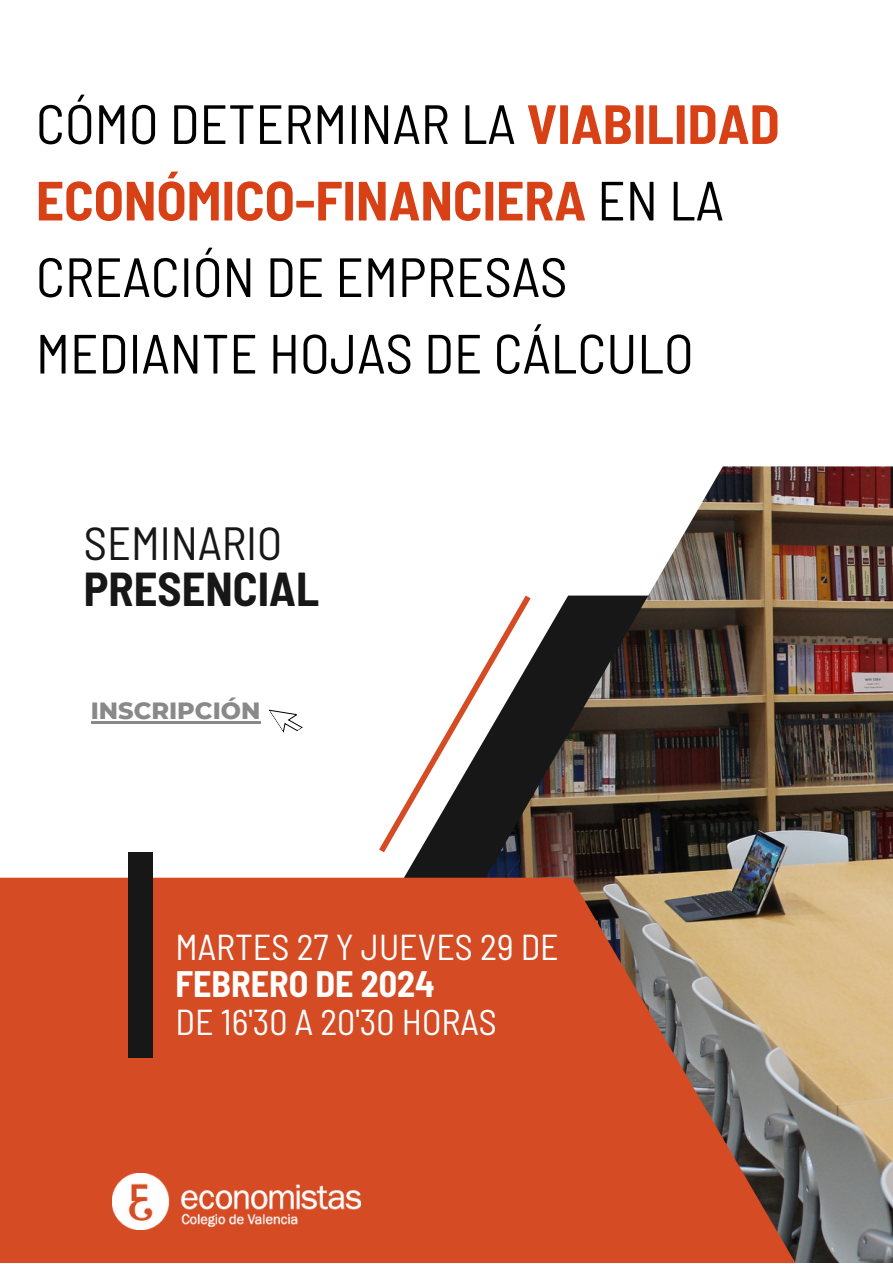
<style>
.page{position:relative;width:893px;height:1264px;background:#fff}
.page>*{position:absolute;margin:0;border:0;box-sizing:border-box;transform-origin:0 0}
.t1{font:semi-condensed 55.2px/76.5px "Barlow";color:#000}
.t2{font:700 semi-condensed 46.5px "Barlow";color:#171717}
.t3{font:semi-condensed 46.5px "Barlow";color:#171717}
.t4{font:semi-condensed 36px "Barlow";color:#fff}
.t5{font:700 semi-condensed 36px "Barlow";color:#fff}
.t6{font:800 24px "Montserrat";color:#8a8989}
.s1{font-weight:700;color:#d84016}
</style>
<div class="page">
<img style="left:485px;top:466px;width:407px;height:796px">
<svg style="left:0;top:877px;width:803px;height:385px;background:#c95430"></svg>
<svg style="left:379px;top:589px;width:157px;height:269px"></svg>
<div style="left:128px;top:852px;width:24px;height:206px;background:#171717"></div>
<img style="left:112px;top:1173px;width:249px;height:56px">
<svg style="left:269px;top:709px;width:34px;height:24px"></svg>
<hr style="left:91px;top:721px;width:169px;height:3px;background:#8a8989">
<p class="t1" style="left:36px;top:84px;width:745px">CÓMO DETERMINAR LA <span class="s1">VIABILIDAD<br>ECONÓMICO-FINANCIERA</span> EN LA<br>CREACIÓN DE EMPRESAS</p>
<p class="t1" style="left:36px;top:313px;width:659px">MEDIANTE HOJAS DE CÁLCULO</p>
<p class="t3" style="left:84px;top:514px;width:200px">SEMINARIO</p>
<p class="t2" style="left:84px;top:560px;width:237px">PRESENCIAL</p>
<p class="t6" style="left:91px;top:696px;width:171px">INSCRIPCIÓN</p>
<p class="t4" style="left:175px;top:924px;width:385px">MARTES 27 Y JUEVES 29 DE</p>
<p class="t5" style="left:175px;top:961px;width:261px">FEBRERO DE 2024</p>
<p class="t4" style="left:175px;top:998px;width:323px">DE 16'30 A 20'30 HORAS</p>
</div>
